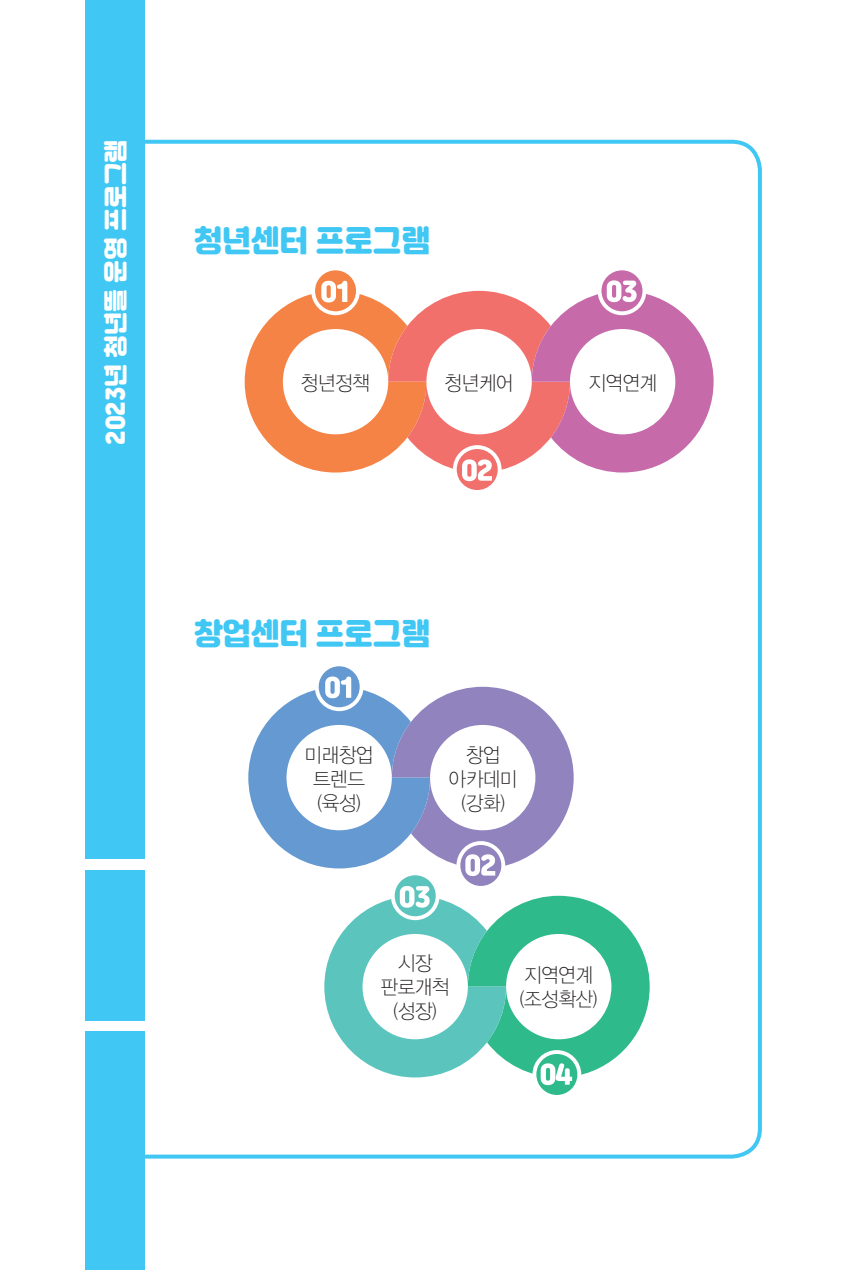
<style>
.page{position:relative;width:862px;height:1270px;background:#fff}
.page>*{position:absolute;margin:0;border:0;box-sizing:border-box;transform-origin:0 0}
.t1{font:30px "Jalnan";color:#40c7f4;scale:.95 1}
.t2{font:24px "Jalnan";color:#fff;scale:.95 1}
.t3{font:20px/24px "YGO115";letter-spacing:-.1em;color:#231f20;text-align:center;scale:.95 1}
</style>
<div class="page">
<svg style="left:248px;top:666px;width:402px;height:429px"></svg>
<svg style="left:245px;top:270px;width:468px;height:220px"></svg>
<div style="left:85px;top:0;width:60px;height:859px;background:#40c7f4"></div>
<div style="left:85px;top:1032px;width:60px;height:238px;background:#40c7f4"></div>
<div style="left:85px;top:870px;width:60px;height:150px;background:#40c7f4"></div>
<p class="t2" style="left:99px;top:445px;width:323px;rotate:-90deg">2023년 청년뜰 운영 프로그램</p>
<h1 class="t1" style="left:194px;top:220px;width:250px">청년센터 프로그램</h1>
<p class="t3" style="left:300px;top:372px;width:75px">청년정책</p>
<p class="t3" style="left:444px;top:372px;width:75px">청년케어</p>
<p class="t3" style="left:587px;top:372px;width:76px">지역연계</p>
<h1 class="t1" style="left:194px;top:613px;width:250px">창업센터 프로그램</h1>
<p class="t3" style="left:304px;top:745px;width:75px">미래창업 트렌드 (육성)</p>
<p class="t3" style="left:448px;top:744px;width:75px">창업 아카데미 (강화)</p>
<p class="t3" style="left:380px;top:952px;width:75px">시장 판로개척 (성장)</p>
<p class="t3" style="left:519px;top:964px;width:85px;text-align:left">지역연계 (조성확산)</p>
</div>
